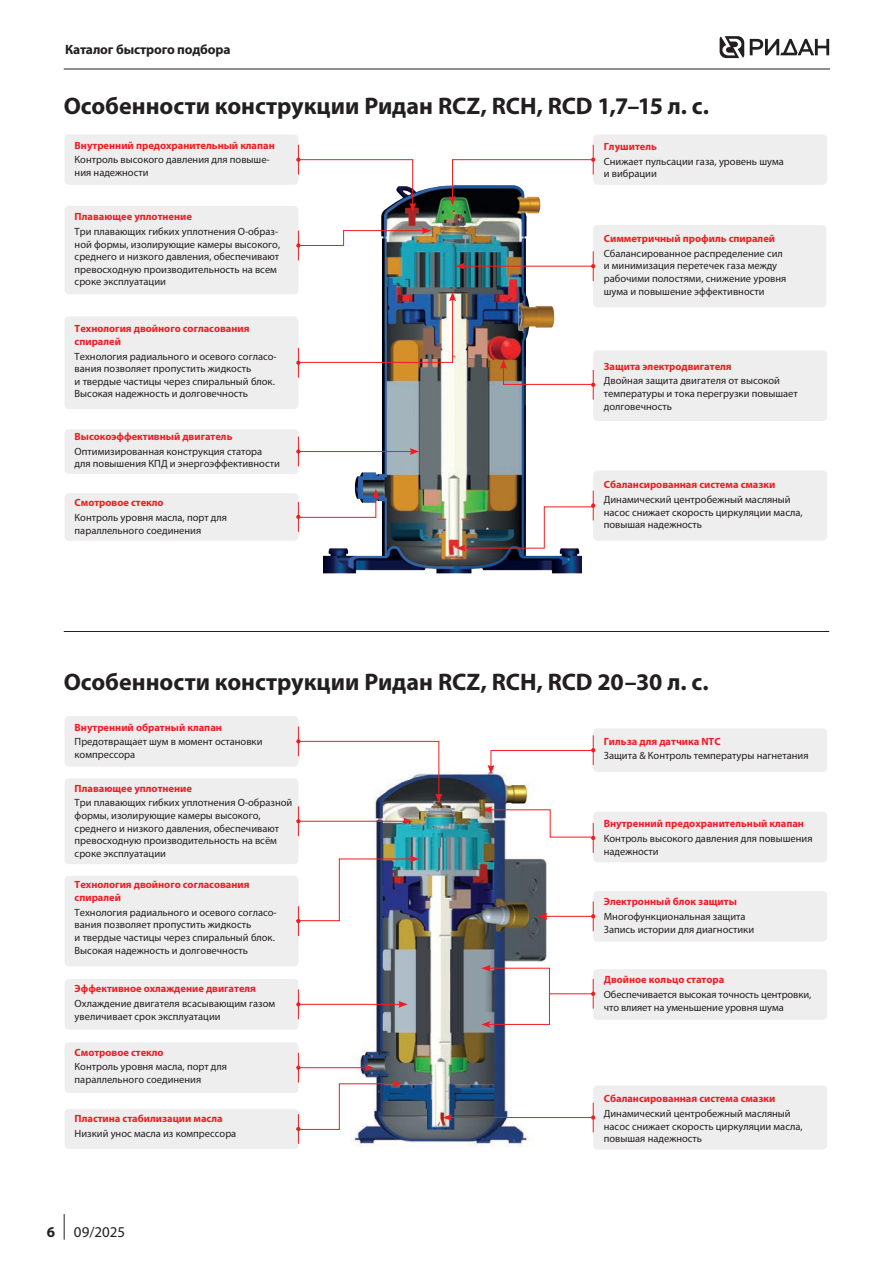
<style>
.page{position:relative;width:893px;height:1263px;background:#fff}
.page>*{position:absolute;margin:0;border:0;box-sizing:border-box;transform-origin:0 0}
.t1{font:700 24px "Myriad Pro";color:#231f20}
.t2{font:15px "Myriad Pro";color:#231f20}
.t3{font:700 13.5px "Myriad Pro";letter-spacing:-.01em;color:#231f20}
.t4{font:10.5px/12.6px "Myriad Pro";color:#231f20}
.t5{font:700 10.5px/12.6px "Myriad Pro";color:#ee1d23}
.s1{font-weight:700}
</style>
<div class="page">
<hr style="left:64px;top:69px;width:766px;height:1px;background:#231f20">
<svg style="left:64px;top:1214px;width:1px;height:25px"></svg>
<svg style="left:720px;top:36px;width:24px;height:22px"></svg>
<svg style="left:750px;top:39px;width:79px;height:16px"></svg>
<div style="left:65px;top:716px;width:233px;height:51px;background:#eeeeef;border-radius:4px"></div>
<div style="left:593px;top:728px;width:234px;height:44px;background:#eeeeef;border-radius:4px"></div>
<div style="left:593px;top:812px;width:234px;height:50px;background:#eeeeef;border-radius:4px"></div>
<div style="left:593px;top:891px;width:234px;height:51px;background:#eeeeef;border-radius:4px"></div>
<div style="left:593px;top:1085px;width:234px;height:64px;background:#eeeeef;border-radius:4px"></div>
<div style="left:593px;top:969px;width:234px;height:51px;background:#eeeeef;border-radius:4px"></div>
<div style="left:65px;top:979px;width:233px;height:51px;background:#eeeeef;border-radius:4px"></div>
<div style="left:65px;top:1042px;width:233px;height:51px;background:#eeeeef;border-radius:4px"></div>
<div style="left:65px;top:1109px;width:233px;height:40px;background:#eeeeef;border-radius:4px"></div>
<div style="left:65px;top:876px;width:233px;height:90px;background:#eeeeef;border-radius:4px"></div>
<div style="left:65px;top:778px;width:233px;height:86px;background:#eeeeef;border-radius:4px"></div>
<img style="left:323px;top:185px;width:259px;height:389px">
<img style="left:316px;top:773px;width:258px;height:374px">
<div style="left:65px;top:134px;width:233px;height:51px;background:#eeeeef;border-radius:4px"></div>
<div style="left:593px;top:134px;width:234px;height:51px;background:#eeeeef;border-radius:4px"></div>
<div style="left:593px;top:225px;width:233px;height:82px;background:#eeeeef;border-radius:4px"></div>
<div style="left:593px;top:350px;width:234px;height:71px;background:#eeeeef;border-radius:4px"></div>
<div style="left:593px;top:470px;width:234px;height:71px;background:#eeeeef;border-radius:4px"></div>
<div style="left:65px;top:206px;width:233px;height:88px;background:#eeeeef;border-radius:4px"></div>
<div style="left:65px;top:316px;width:233px;height:93px;background:#eeeeef;border-radius:4px"></div>
<div style="left:65px;top:429px;width:233px;height:45px;background:#eeeeef;border-radius:4px"></div>
<div style="left:65px;top:493px;width:233px;height:48px;background:#eeeeef;border-radius:4px"></div>
<hr style="left:64px;top:631px;width:765px;height:1px;background:#231f20">
<hr style="left:298px;top:145px;width:1px;height:30px;background:#ee1d23">
<hr style="left:593px;top:145px;width:1px;height:30px;background:#ee1d23">
<hr style="left:593px;top:251px;width:1px;height:30px;background:#ee1d23">
<hr style="left:593px;top:370px;width:1px;height:30px;background:#ee1d23">
<hr style="left:298px;top:348px;width:1px;height:30px;background:#ee1d23">
<svg style="left:296px;top:437px;width:5px;height:29px"></svg>
<hr style="left:298px;top:502px;width:1px;height:30px;background:#ee1d23">
<hr style="left:298px;top:726px;width:1px;height:30px;background:#ee1d23">
<hr style="left:593px;top:735px;width:1px;height:30px;background:#ee1d23">
<hr style="left:593px;top:823px;width:1px;height:30px;background:#ee1d23">
<hr style="left:593px;top:901px;width:1px;height:30px;background:#ee1d23">
<hr style="left:593px;top:1102px;width:1px;height:30px;background:#ee1d23">
<svg style="left:591px;top:1115px;width:4px;height:5px"></svg>
<hr style="left:593px;top:979px;width:1px;height:30px;background:#ee1d23">
<hr style="left:298px;top:806px;width:1px;height:30px;background:#ee1d23">
<svg style="left:296px;top:819px;width:5px;height:4px"></svg>
<hr style="left:298px;top:906px;width:1px;height:30px;background:#ee1d23">
<hr style="left:298px;top:989px;width:1px;height:30px;background:#ee1d23">
<svg style="left:296px;top:1002px;width:5px;height:4px"></svg>
<hr style="left:298px;top:1114px;width:1px;height:30px;background:#ee1d23">
<svg style="left:296px;top:158px;width:120px;height:54px"></svg>
<svg style="left:296px;top:292px;width:160px;height:73px"></svg>
<hr style="left:298px;top:451px;width:114px;height:1px;background:#ee1d23">
<svg style="left:410px;top:448px;width:9px;height:7px"></svg>
<svg style="left:449px;top:158px;width:146px;height:47px"></svg>
<hr style="left:462px;top:266px;width:131px;height:1px;background:#ee1d23">
<svg style="left:455px;top:263px;width:10px;height:7px"></svg>
<svg style="left:500px;top:359px;width:95px;height:28px"></svg>
<svg style="left:456px;top:491px;width:139px;height:61px"></svg>
<svg style="left:296px;top:489px;width:83px;height:30px"></svg>
<svg style="left:296px;top:227px;width:135px;height:33px"></svg>
<svg style="left:296px;top:739px;width:146px;height:64px"></svg>
<svg style="left:487px;top:748px;width:108px;height:26px"></svg>
<svg style="left:296px;top:855px;width:123px;height:68px"></svg>
<svg style="left:483px;top:806px;width:112px;height:34px"></svg>
<hr style="left:298px;top:821px;width:108px;height:1px;background:#ee1d23">
<svg style="left:403px;top:818px;width:10px;height:7px"></svg>
<hr style="left:298px;top:1004px;width:103px;height:1px;background:#ee1d23">
<svg style="left:398px;top:1001px;width:10px;height:7px"></svg>
<hr style="left:545px;top:916px;width:48px;height:1px;background:#ee1d23">
<svg style="left:538px;top:913px;width:9px;height:7px"></svg>
<div style="left:488px;top:968px;width:62px;height:57px;border:1px solid #ee1d23"></div>
<svg style="left:481px;top:1021px;width:10px;height:7px"></svg>
<svg style="left:481px;top:965px;width:10px;height:7px"></svg>
<hr style="left:450px;top:1117px;width:143px;height:1px;background:#ee1d23">
<svg style="left:443px;top:1114px;width:9px;height:7px"></svg>
<svg style="left:296px;top:1053px;width:106px;height:78px"></svg>
<hr style="left:550px;top:993px;width:43px;height:1px;background:#ee1d23">
<p class="t3" style="left:65px;top:41px;width:167px">Каталог быстрого подбора</p>
<h1 class="t1" style="left:64px;top:90px;width:647px">Особенности конструкции Ридан RCZ, RCH, RCD 1,7–15 л. с.</h1>
<p class="t5" style="left:75px;top:139px;width:202px">Внутренний предохранительный клапан</p>
<p class="t4" style="left:75px;top:153px;width:197px">Контроль высокого давления для повыше&shy;ния надежности</p>
<p class="t5" style="left:75px;top:210px;width:119px">Плавающее уплотнение</p>
<p class="t4" style="left:75px;top:225px;width:207px">Три плавающих гибких уплотнения O-образ&shy;ной формы, изолирующие камеры высокого, среднего и низкого давления, обеспечивают превосходную производительность на всем сроке эксплуатации</p>
<p class="t5" style="left:75px;top:322px;width:176px">Технология двойного согласования спиралей</p>
<p class="t4" style="left:75px;top:350px;width:204px">Технология радиального и осевого согласо&shy;вания позволяет пропустить жидкость<br>и твердые частицы через спиральный блок.<br>Высокая надежность и долговечность</p>
<p class="t5" style="left:75px;top:430px;width:159px">Высокоэффективный двигатель</p>
<p class="t4" style="left:75px;top:445px;width:207px">Оптимизированная конструкция статора для повышения КПД и энергоэффективности</p>
<p class="t5" style="left:75px;top:496px;width:91px">Смотровое стекло</p>
<p class="t4" style="left:75px;top:511px;width:154px">Контроль уровня масла, порт для параллельного соединения</p>
<p class="t5" style="left:604px;top:140px;width:55px">Глушитель</p>
<p class="t4" style="left:604px;top:155px;width:182px">Снижает пульсации газа, уровень шума и вибрации</p>
<p class="t5" style="left:604px;top:232px;width:173px">Симметричный профиль спиралей</p>
<p class="t4" style="left:604px;top:247px;width:184px">Сбалансированное распределение сил и минимизация перетечек газа между рабочими полостями, снижение уровня шума и повышение эффективности</p>
<p class="t5" style="left:604px;top:359px;width:129px">Защита электродвигателя</p>
<p class="t4" style="left:604px;top:374px;width:195px">Двойная защита двигателя от высокой температуры и тока перегрузки повышает долговечность</p>
<p class="t5" style="left:604px;top:478px;width:173px">Сбалансированная система смазки</p>
<p class="t4" style="left:604px;top:493px;width:200px">Динамический центробежный масляный насос снижает скорость циркуляции масла, повышая надежность</p>
<h1 class="t1" style="left:64px;top:666px;width:647px">Особенности конструкции Ридан RCZ, RCH, RCD 20–30 л. с.</h1>
<p class="t5" style="left:75px;top:720px;width:149px">Внутренний обратный клапан</p>
<p class="t4" style="left:75px;top:735px;width:189px">Предотвращает шум в момент остановки компрессора</p>
<p class="t5" style="left:75px;top:781px;width:119px">Плавающее уплотнение</p>
<p class="t4" style="left:75px;top:796px;width:219px">Три плавающих гибких уплотнения O-образной формы, изолирующие камеры высокого, среднего и низкого давления, обеспечивают превосходную производительность на всём сроке эксплуатации</p>
<p class="t5" style="left:75px;top:878px;width:176px">Технология двойного согласования спиралей</p>
<p class="t4" style="left:75px;top:906px;width:204px">Технология радиального и осевого согласо&shy;вания позволяет пропустить жидкость<br>и твердые частицы через спиральный блок.<br>Высокая надежность и долговечность</p>
<p class="t5" style="left:75px;top:982px;width:183px">Эффективное охлаждение двигателя</p>
<p class="t4" style="left:75px;top:997px;width:202px">Охлаждение двигателя всасывающим газом увеличивает срок эксплуатации</p>
<p class="t5" style="left:75px;top:1045px;width:91px">Смотровое стекло</p>
<p class="t4" style="left:75px;top:1060px;width:154px">Контроль уровня масла, порт для параллельного соединения</p>
<p class="t5" style="left:75px;top:1112px;width:150px">Пластина стабилизации масла</p>
<p class="t4" style="left:75px;top:1127px;width:163px">Низкий унос масла из компрессора</p>
<h2 class="t2" style="left:47px;top:1223px;width:80px"><span class="s1">6</span> 09/2025</h2>
<p class="t5" style="left:604px;top:734px;width:118px">Гильза для датчика NTC</p>
<p class="t4" style="left:604px;top:749px;width:206px">Защита &amp; Контроль температуры нагнетания</p>
<p class="t5" style="left:604px;top:817px;width:202px">Внутренний предохранительный клапан</p>
<p class="t4" style="left:604px;top:832px;width:210px">Контроль высокого давления для повышения надежности</p>
<p class="t5" style="left:604px;top:895px;width:135px">Электронный блок защиты</p>
<p class="t4" style="left:604px;top:910px;width:152px">Многофункциональная защита<br>Запись истории для диагностики</p>
<p class="t5" style="left:604px;top:973px;width:122px">Двойное кольцо статора</p>
<p class="t4" style="left:604px;top:988px;width:209px">Обеспечивается высокая точность центровки, что влияет на уменьшение уровня шума</p>
<p class="t5" style="left:604px;top:1092px;width:173px">Сбалансированная система смазки</p>
<p class="t4" style="left:604px;top:1107px;width:200px">Динамический центробежный масляный насос снижает скорость циркуляции масла, повышая надежность</p>
</div>
